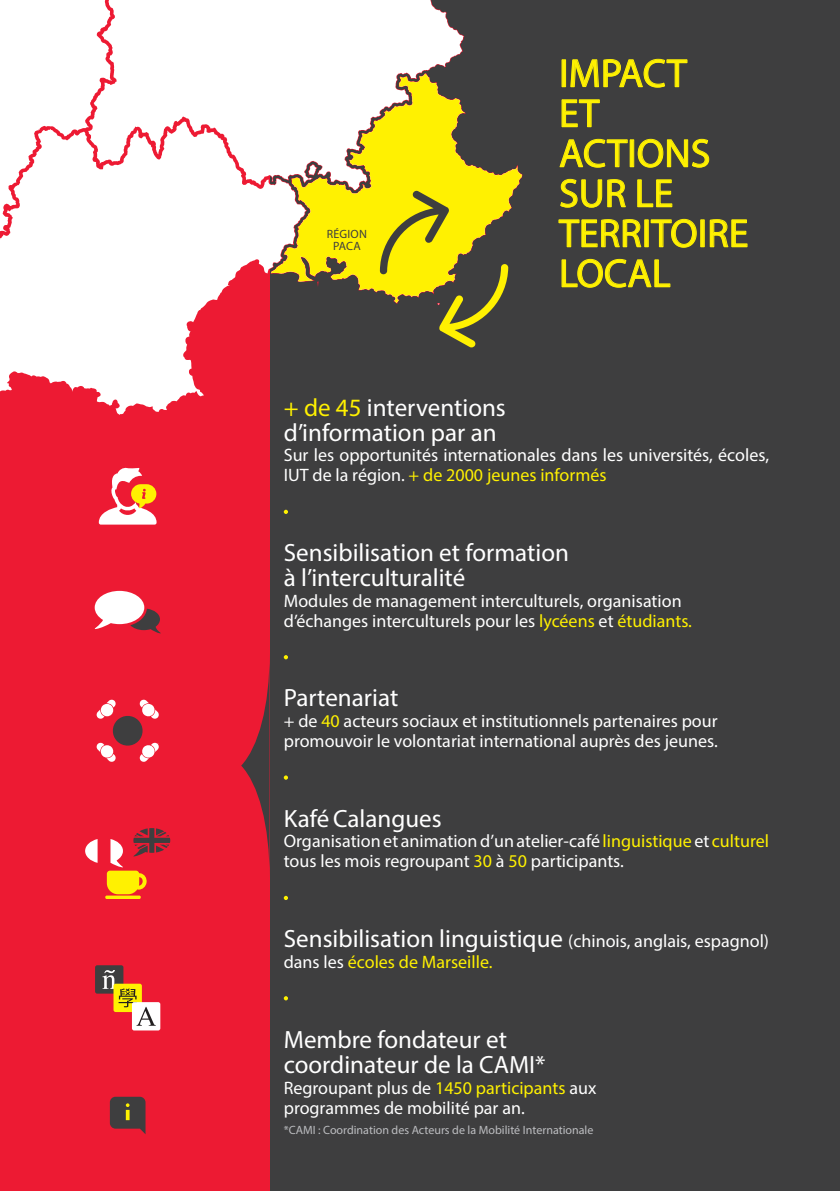
<style>
.page{position:relative;width:840px;height:1191px;background:#fff}
.page>*{position:absolute;margin:0;border:0;box-sizing:border-box;transform-origin:0 0}
.t1{font:40px "Myriad Pro";color:#fff101}
.t2{font:25px "Myriad Pro";color:#fff}
.t3{font:18px/20px "Myriad Pro";color:#fff}
.t4{font:18px "Myriad Pro";color:#fff101}
.t5{font:12px "Myriad Pro";color:#bcbdc0}
.t6{font:12px "Myriad Pro";letter-spacing:.02em;color:#3e3e3f}
.s1{color:#fff101}
.s2{font-size:18px}
.s3{color:#fff}
</style>
<div class="page">
<div style="left:0;top:0;width:839px;height:1191px;background:#3e3e3f"></div>
<div style="left:0;top:0;width:269px;height:1191px;background:#ed1a33"></div>
<div style="left:112px;top:0;width:351px;height:121px;background:#fff"></div>
<div style="left:0;top:0;width:112px;height:121px;background:#fff"></div>
<svg style="left:0;top:121px;width:271px;height:294px;fill:#fff"></svg>
<svg style="left:271px;top:74px;width:250px;height:219px"></svg>
<svg style="left:570px;top:58px;width:117px;height:30px"></svg>
<svg style="left:561px;top:99px;width:39px;height:29px"></svg>
<svg style="left:559px;top:138px;width:69px;height:30px"></svg>
<div style="left:629px;top:139px;width:5px;height:28px;border:1px solid #fff101"></div>
<svg style="left:637px;top:138px;width:72px;height:30px"></svg>
<svg style="left:560px;top:178px;width:66px;height:30px"></svg>
<svg style="left:637px;top:179px;width:35px;height:29px"></svg>
<svg style="left:558px;top:219px;width:84px;height:29px"></svg>
<div style="left:644px;top:219px;width:4px;height:28px;border:1px solid #fff101"></div>
<svg style="left:650px;top:218px;width:46px;height:30px"></svg>
<div style="left:699px;top:219px;width:5px;height:28px;border:1px solid #fff101"></div>
<svg style="left:709px;top:219px;width:38px;height:29px"></svg>
<svg style="left:561px;top:258px;width:109px;height:30px"></svg>
<svg style="left:379px;top:190px;width:129px;height:157px"></svg>
<svg style="left:283px;top:510px;width:5px;height:4px"></svg>
<svg style="left:283px;top:655px;width:5px;height:4px"></svg>
<svg style="left:283px;top:775px;width:5px;height:4px"></svg>
<svg style="left:283px;top:895px;width:5px;height:5px"></svg>
<svg style="left:283px;top:996px;width:5px;height:4px"></svg>
<svg style="left:241px;top:674px;width:28px;height:184px"></svg>
<svg style="left:110px;top:1096px;width:35px;height:38px"></svg>
<svg style="left:99px;top:467px;width:57px;height:57px"></svg>
<svg style="left:94px;top:591px;width:67px;height:42px"></svg>
<svg style="left:105px;top:828px;width:65px;height:71px"></svg>
<svg style="left:85px;top:839px;width:12px;height:24px"></svg>
<div style="left:95px;top:965px;width:28px;height:28px;background:#3e3e3f;border-radius:2px"></div>
<div style="left:132px;top:1002px;width:28px;height:28px;background:#fff;border-radius:2px"></div>
<svg style="left:102px;top:970px;width:54px;height:55px"></svg>
<svg style="left:96px;top:699px;width:63px;height:63px"></svg>
<p class="t6" style="left:326px;top:226px;width:42px">RÉGION</p>
<p class="t6" style="left:333px;top:238px;width:29px">PACA</p>
<p class="t1" style="left:558px;top:49px;width:129px">IMPACT</p>
<p class="t1" style="left:558px;top:89px;width:42px">ET</p>
<p class="t1" style="left:558px;top:129px;width:153px">ACTIONS</p>
<p class="t1" style="left:558px;top:169px;width:116px">SUR LE</p>
<p class="t1" style="left:558px;top:209px;width:191px">TERRITOIRE</p>
<p class="t1" style="left:558px;top:249px;width:113px">LOCAL</p>
<p class="t2" style="left:283px;top:392px;width:223px"><span class="s1">+ de 45</span> interventions</p>
<p class="t2" style="left:283px;top:417px;width:214px">d’information par an</p>
<p class="t3" style="left:283px;top:445px;width:486px">Sur les opportunités internationales dans les universités, écoles,<br>IUT de la région. <span class="s1">+ de 2000 jeunes informés</span></p>
<p class="t2" style="left:283px;top:537px;width:286px">Sensibilisation et formation</p>
<p class="t2" style="left:283px;top:562px;width:183px">à l’interculturalité</p>
<p class="t3" style="left:283px;top:590px;width:399px">Modules de management interculturels, organisation</p>
<p class="t3" style="left:283px;top:610px;width:409px">d’échanges interculturels pour les <span class="s1">lycéens</span> et <span class="s1">étudiants.</span></p>
<p class="t2" style="left:283px;top:682px;width:116px">Partenariat</p>
<p class="t3" style="left:283px;top:710px;width:435px">+ de <span class="s1">40</span> acteurs sociaux et institutionnels partenaires pour</p>
<p class="t3" style="left:283px;top:730px;width:435px">promouvoir le volontariat international auprès des jeunes.</p>
<p class="t2" style="left:283px;top:803px;width:159px">Kafé Calangues</p>
<p class="t3" style="left:283px;top:831px;width:486px">Organisation et animation d’un atelier-café <span class="s1">linguistique</span> et <span class="s1">culturel </span>tous les mois regroupant <span class="s1">30</span> à <span class="s1">50</span> participants.</p>
<p class="t2" style="left:283px;top:923px;width:486px">Sensibilisation linguistique <span class="s2">(chinois, anglais, espagnol)</span></p>
<p class="t4" style="left:283px;top:950px;width:210px"><span class="s3">dans les</span> écoles de Marseille.</p>
<p class="t2" style="left:283px;top:1023px;width:224px">Membre fondateur et</p>
<p class="t2" style="left:283px;top:1048px;width:263px">coordinateur de la CAMI*</p>
<p class="t3" style="left:283px;top:1078px;width:314px">Regroupant plus de <span class="s1">1450 participants</span> aux</p>
<p class="t3" style="left:283px;top:1098px;width:242px">programmes de mobilité par an.</p>
<p class="t5" style="left:283px;top:1122px;width:311px">*CAMI : Coordination des Acteurs de la Mobilité Internationale</p>
</div>
